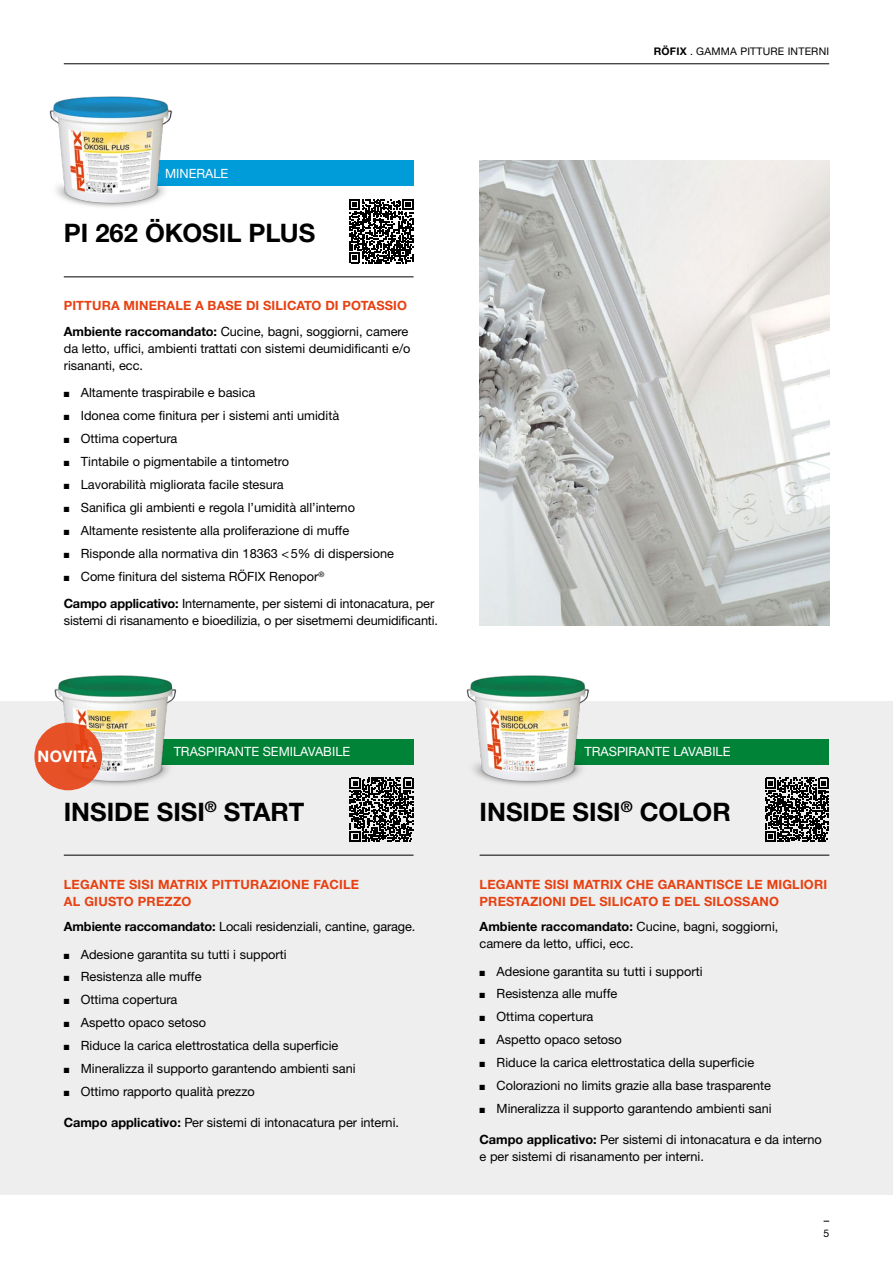
<style>
.page{position:relative;width:893px;height:1263px;background:#fff}
.page>*{position:absolute;margin:0;border:0;box-sizing:border-box;transform-origin:0 0}
.t1{font:700 25.5px "Helvetica Neue LTW1 G";color:#000}
.t2{font:700 15.9px "Helvetica Neue LTW1 G";letter-spacing:.02em;color:#fff}
.t3{font:12.75px/17px "Helvetica Neue LTW1 G";color:#000}
.t4{font:700 12.75px/17px "Helvetica Neue LTW1 G";letter-spacing:.015em;color:#e74011}
.t5{font:12.75px "Helvetica Neue LTW1 G";color:#fff}
.t6{font:10.5px "Helvetica Neue LTW1 G";letter-spacing:.02em;color:#000}
.s1{color:#000}
.s2{font-weight:400;color:#000}
.s3{font-weight:700}
</style>
<div class="page">
<div style="left:0;top:702px;width:893px;height:493px;background:#eee"></div>
<div style="left:507px;top:739px;width:322px;height:25px;background:#008237"></div>
<div style="left:126px;top:739px;width:288px;height:25px;background:#008237"></div>
<svg style="left:350px;top:777px;width:64px;height:65px"></svg>
<hr style="left:64px;top:63px;width:765px;height:1px;background:#000">
<hr style="left:480px;top:855px;width:349px;height:1px;background:#000">
<hr style="left:64px;top:855px;width:350px;height:1px;background:#000">
<svg style="left:765px;top:777px;width:64px;height:65px"></svg>
<img style="left:19px;top:675px;width:193px;height:116px">
<svg style="left:34px;top:723px;width:68px;height:67px;background:#e65026"></svg>
<img style="left:432px;top:675px;width:192px;height:110px">
<div style="left:137px;top:160px;width:277px;height:26px;background:#009bd9"></div>
<svg style="left:349px;top:199px;width:64px;height:64px"></svg>
<hr style="left:64px;top:276px;width:350px;height:1px;background:#000">
<img style="left:49px;top:96px;width:123px;height:111px">
<img style="left:479px;top:160px;width:350px;height:465px">
<p class="t5" style="left:165px;top:165px;width:65px">MINERALE</p>
<h1 class="t1" style="left:64px;top:218px;width:253px">PI 262 ÖKOSIL PLUS</h1>
<p class="t4" style="left:64px;top:293px;width:346px;line-height:25.5px">PITTURA MINERALE A BASE DI SILICATO DI POTASSIO<br><span class="s1">Ambiente raccomandato:</span> <span class="s2">Cucine, bagni, soggiorni, camere</span></p>
<p class="t3" style="left:64px;top:340px;width:348px">da letto, uffici, ambienti trattati con sistemi deumidificanti e/o risananti, ecc.</p>
<p class="t3" style="left:64px;top:384px;width:193px">■ Altamente traspirabile e basica</p>
<p class="t3" style="left:64px;top:407px;width:277px">■ Idonea come finitura per i sistemi anti umidità</p>
<p class="t3" style="left:64px;top:430px;width:115px">■ Ottima copertura</p>
<p class="t3" style="left:64px;top:453px;width:227px">■ Tintabile o pigmentabile a tintometro</p>
<p class="t3" style="left:64px;top:476px;width:221px">■ Lavorabilità migliorata facile stesura</p>
<p class="t3" style="left:64px;top:499px;width:293px">■ Sanifica gli ambienti e regola l’umidità all’interno</p>
<p class="t3" style="left:64px;top:522px;width:287px">■ Altamente resistente alla proliferazione di muffe</p>
<p class="t3" style="left:64px;top:545px;width:332px">■ Risponde alla normativa din 18363 &lt;5% di dispersione</p>
<p class="t3" style="left:64px;top:563px;width:372px;line-height:27.2px">■ Come finitura del sistema RÖFIX Renopor<sup>®<br></sup><span class="s3">Campo applicativo:</span> Internamente, per sistemi di intonacatura, per</p>
<p class="t3" style="left:64px;top:612px;width:376px">sistemi di risanamento e bioedilizia, o per sisetmemi deumidificanti.</p>
<p class="t6" style="left:654px;top:45px;width:177px"><span class="s3">RÖFIX</span> . GAMMA PITTURE INTERNI</p>
<p class="t2" style="left:38px;top:747px;width:61px">NOVITÀ</p>
<p class="t5" style="left:174px;top:744px;width:178px">TRASPIRANTE SEMILAVABILE</p>
<p class="t5" style="left:584px;top:744px;width:148px">TRASPIRANTE LAVABILE</p>
<h1 class="t1" style="left:64px;top:796px;width:242px">INSIDE SISI<sup>®</sup> START</h1>
<p class="t4" style="left:64px;top:876px;width:297px">LEGANTE SISI MATRIX PITTURAZIONE FACILE<br>AL GIUSTO PREZZO</p>
<p class="t3" style="left:64px;top:918px;width:353px"><span class="s3">Ambiente raccomandato:</span> Locali residenziali, cantine, garage.</p>
<p class="t3" style="left:64px;top:945px;width:224px">■ Adesione garantita su tutti i supporti</p>
<p class="t3" style="left:64px;top:968px;width:139px">■ Resistenza alle muffe</p>
<p class="t3" style="left:64px;top:991px;width:115px">■ Ottima copertura</p>
<p class="t3" style="left:64px;top:1014px;width:144px">■ Aspetto opaco setoso</p>
<p class="t3" style="left:64px;top:1037px;width:276px">■ Riduce la carica elettrostatica della superficie</p>
<p class="t3" style="left:64px;top:1060px;width:293px">■ Mineralizza il supporto garantendo ambienti sani</p>
<p class="t3" style="left:64px;top:1083px;width:193px">■ Ottimo rapporto qualità prezzo</p>
<p class="t3" style="left:64px;top:1114px;width:337px"><span class="s3">Campo applicativo:</span> Per sistemi di intonacatura per interni.</p>
<h1 class="t1" style="left:480px;top:796px;width:253px">INSIDE SISI<sup>®</sup> COLOR</h1>
<p class="t4" style="left:480px;top:876px;width:349px">LEGANTE SISI MATRIX CHE GARANTISCE LE MIGLIORI<br>PRESTAZIONI DEL SILICATO E DEL SILOSSANO</p>
<p class="t3" style="left:480px;top:918px;width:300px"><span class="s3">Ambiente raccomandato:</span> Cucine, bagni, soggiorni, camere da letto, uffici, ecc.</p>
<p class="t3" style="left:480px;top:962px;width:224px">■ Adesione garantita su tutti i supporti</p>
<p class="t3" style="left:480px;top:985px;width:139px">■ Resistenza alle muffe</p>
<p class="t3" style="left:480px;top:1008px;width:115px">■ Ottima copertura</p>
<p class="t3" style="left:480px;top:1031px;width:144px">■ Aspetto opaco setoso</p>
<p class="t3" style="left:480px;top:1054px;width:276px">■ Riduce la carica elettrostatica della superficie</p>
<p class="t3" style="left:480px;top:1077px;width:293px">■ Colorazioni no limits grazie alla base trasparente</p>
<p class="t3" style="left:480px;top:1100px;width:293px">■ Mineralizza il supporto garantendo ambienti sani</p>
<p class="t3" style="left:480px;top:1131px;width:344px"><span class="s3">Campo applicativo:</span> Per sistemi di intonacatura e da interno e per sistemi di risanamento per interni.</p>
<p class="t6" style="left:823px;top:1227px;width:7px">5</p>
</div>
